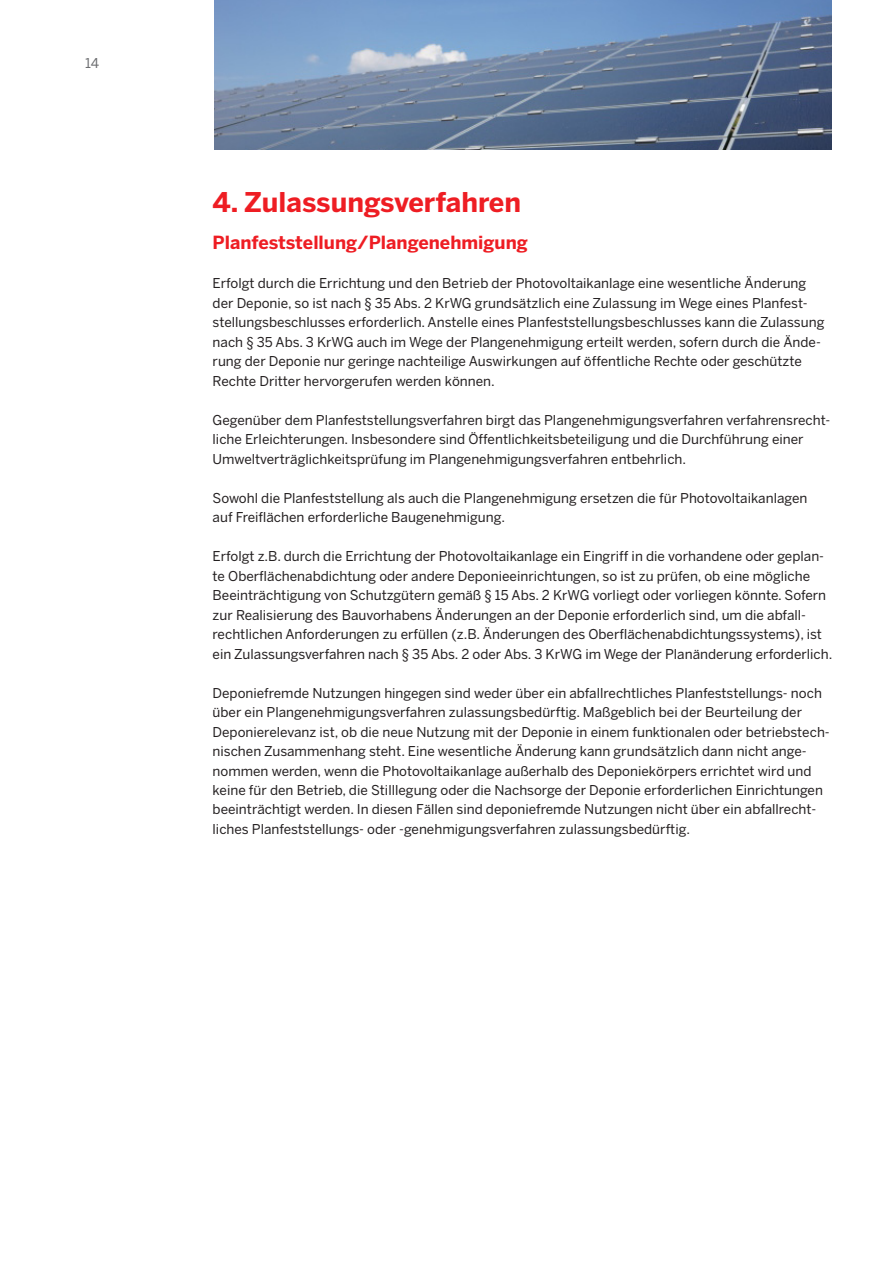
<style>
.page{position:relative;width:893px;height:1263px;background:#fff}
.page>*{position:absolute;margin:0;border:0;box-sizing:border-box;transform-origin:0 0}
.t1{font:700 27px "Benton Sans";color:#ee1d23}
.t2{font:700 18px "Benton Sans";color:#ee1d23}
.t3{font:13.5px/19.5px "Benton Sans";color:#231f20}
.t4{font:13.5px "Benton Sans";color:#6c6d70}
</style>
<div class="page">
<img style="left:215px;top:0;width:616px;height:149px">
<p class="t4" style="left:85px;top:55px;width:16px">14</p>
<h1 class="t1" style="left:213px;top:186px;width:310px">4. Zulassungsverfahren</h1>
<h2 class="t2" style="left:213px;top:232px;width:317px">Planfeststellung/Plangenehmigung</h2>
<p class="t3" style="left:213px;top:273px;width:613px">Erfolgt durch die Errichtung und den Betrieb der Photovoltaikanlage eine wesentliche Änderung der Deponie, so ist nach § 35 Abs. 2 KrWG grundsätzlich eine Zulassung im Wege eines Planfest&shy;stellungsbeschlusses erforderlich. Anstelle eines Planfeststellungsbeschlusses kann die Zulassung nach § 35 Abs. 3 KrWG auch im Wege der Plangenehmigung erteilt werden, sofern durch die Ände&shy;rung der Deponie nur geringe nachteilige Auswirkungen auf öffentliche Rechte oder geschützte Rechte Dritter hervorgerufen werden können.</p>
<p class="t3" style="left:213px;top:410px;width:619px">Gegenüber dem Planfeststellungsverfahren birgt das Plangenehmigungsverfahren verfahrensrecht&shy;liche Erleichterungen. Insbesondere sind Öffentlichkeitsbeteiligung und die Durchführung einer<br>Umweltverträglichkeitsprüfung im Plangenehmigungsverfahren entbehrlich.</p>
<p class="t3" style="left:213px;top:488px;width:596px">Sowohl die Planfeststellung als auch die Plangenehmigung ersetzen die für Photovoltaikanlagen auf Freiflächen erforderliche Baugenehmigung.</p>
<p class="t3" style="left:213px;top:546px;width:621px">Erfolgt z.B. durch die Errichtung der Photovoltaikanlage ein Eingriff in die vorhandene oder geplan&shy;te Oberflächenabdichtung oder andere Deponieeinrichtungen, so ist zu prüfen, ob eine mögliche Beeinträchtigung von Schutzgütern gemäß § 15 Abs. 2 KrWG vorliegt oder vorliegen könnte. Sofern zur Realisierung des Bauvorhabens Änderungen an der Deponie erforderlich sind, um die abfall&shy;rechtlichen Anforderungen zu erfüllen (z.B. Änderungen des Oberflächenabdichtungssystems), ist ein Zulassungsverfahren nach § 35 Abs. 2 oder Abs. 3 KrWG im Wege der Planänderung erforderlich.</p>
<p class="t3" style="left:213px;top:683px;width:619px">Deponiefremde Nutzungen hingegen sind weder über ein abfallrechtliches Planfeststellungs- noch über ein Plangenehmigungsverfahren zulassungsbedürftig. Maßgeblich bei der Beurteilung der Deponierelevanz ist, ob die neue Nutzung mit der Deponie in einem funktionalen oder betriebstech&shy;nischen Zusammenhang steht. Eine wesentliche Änderung kann grundsätzlich dann nicht ange&shy;nommen werden, wenn die Photovoltaikanlage außerhalb des Deponiekörpers errichtet wird und keine für den Betrieb, die Stilllegung oder die Nachsorge der Deponie erforderlichen Einrichtungen beeinträchtigt werden. In diesen Fällen sind deponiefremde Nutzungen nicht über ein abfallrecht&shy;liches Planfeststellungs- oder -genehmigungsverfahren zulassungsbedürftig.</p>
</div>
